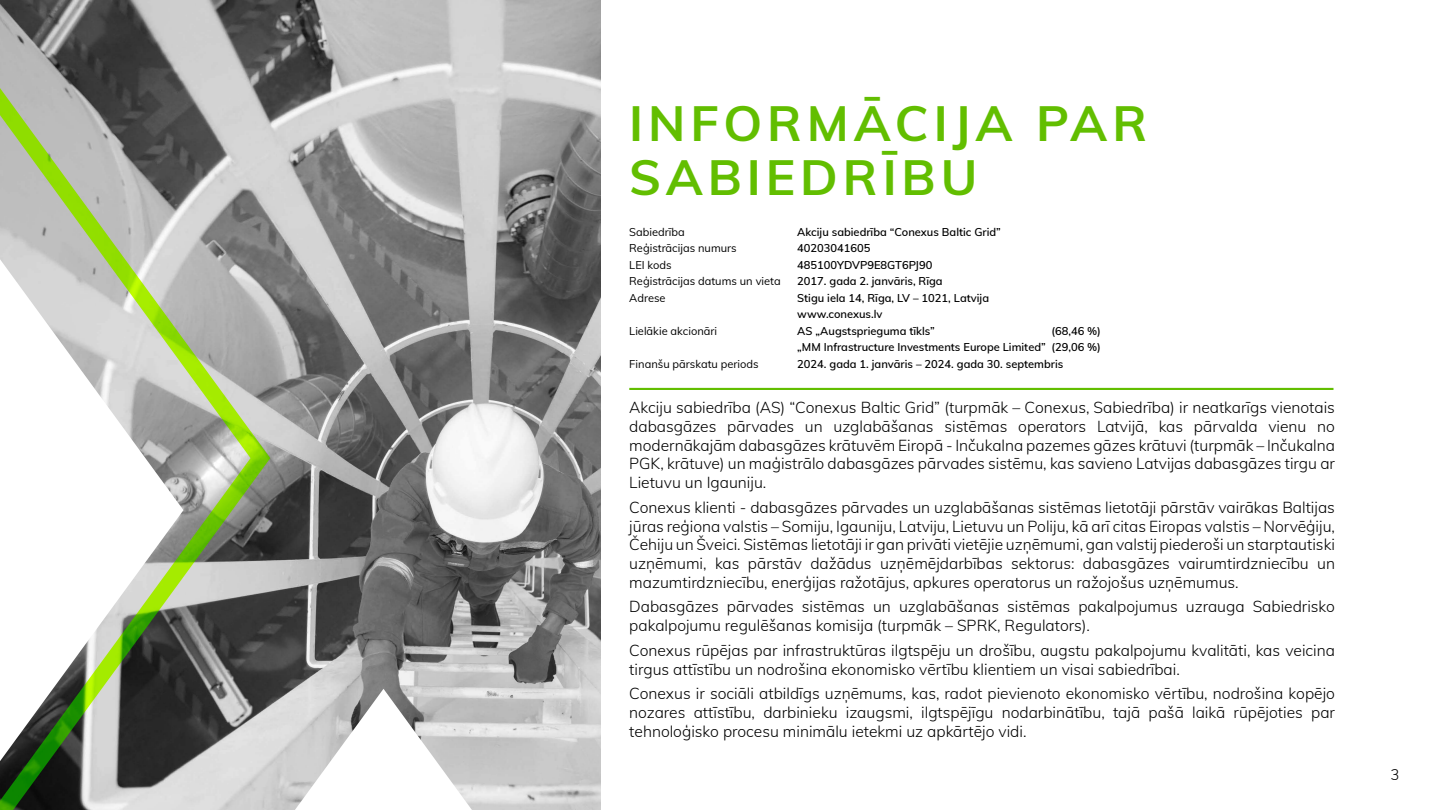
<style>
.page{position:relative;width:1440px;height:810px;background:#fff}
.page>*{position:absolute;margin:0;border:0;box-sizing:border-box;transform-origin:0 0}
._2_Virsraksts_Nodala{font:700 49.5px/54px "Mulish";letter-spacing:.1em;color:#62be00}
._1_Body_text_1{font:300 15.6px/18.8px "Mulish";color:#000;text-align:justify}
.t1{font:300 15px "Mulish";color:#000}
._7_Amats{font:11.1px "Mulish";color:#000}
</style>
<div class="page">
<hr style="left:629px;top:388px;width:705px;height:2px;background:#62be00">
<img style="left:270px;top:0;width:331px;height:810px">
<svg style="left:295px;top:689px;width:177px;height:121px"></svg>
<svg style="left:0;top:0;width:270px;height:810px"></svg>
<p class="_2_Virsraksts_Nodala" style="left:629px;top:93px;width:519px">INFORMĀCIJA PAR<br>SABIEDRĪBU</p>
<p class="_7_Amats" style="left:629px;top:223px;width:57px">Sabiedrība</p>
<p class="_7_Amats" style="left:797px;top:223px;width:205px">Akciju sabiedrība “Conexus Baltic Grid”</p>
<p class="_7_Amats" style="left:629px;top:240px;width:109px">Reģistrācijas numurs</p>
<p class="_7_Amats" style="left:797px;top:240px;width:75px">40203041605</p>
<p class="_7_Amats" style="left:629px;top:256px;width:44px">LEI kods</p>
<p class="_7_Amats" style="left:797px;top:256px;width:137px">485100YDVP9E8GT6PJ90</p>
<p class="_7_Amats" style="left:629px;top:273px;width:153px">Reģistrācijas datums un vieta</p>
<p class="_7_Amats" style="left:797px;top:273px;width:147px">2017. gada 2. janvāris, Rīga</p>
<p class="_7_Amats" style="left:629px;top:289px;width:38px">Adrese</p>
<p class="_7_Amats" style="left:797px;top:289px;width:193px">Stigu iela 14, Rīga, LV – 1021, Latvija</p>
<p class="_7_Amats" style="left:797px;top:306px;width:87px">www.conexus.lv</p>
<p class="_7_Amats" style="left:629px;top:322px;width:89px">Lielākie akcionāri</p>
<p class="_7_Amats" style="left:797px;top:322px;width:139px">AS „Augstsprieguma tīkls”</p>
<p class="_7_Amats" style="left:1052px;top:322px;width:51px">(68,46 %)</p>
<p class="_7_Amats" style="left:797px;top:339px;width:305px">„MM Infrastructure Investments Europe Limited” (29,06 %)</p>
<p class="_7_Amats" style="left:629px;top:355px;width:131px">Finanšu pārskatu periods</p>
<p class="_7_Amats" style="left:797px;top:355px;width:268px">2024. gada 1. janvāris – 2024. gada 30. septembris</p>
<p class="_1_Body_text_1" style="left:629px;top:398px;width:707px">Akciju sabiedrība (AS) “Conexus Baltic Grid” (turpmāk – Conexus, Sabiedrība) ir neatkarīgs vienotais dabasgāzes pārvades un uzglabāšanas sistēmas operators Latvijā, kas pārvalda vienu no modernākajām dabasgāzes krātuvēm Eiropā - Inčukalna pazemes gāzes krātuvi (turpmāk – Inčukalna PGK, krātuve) un maģistrālo dabasgāzes pārvades sistēmu, kas savieno Latvijas dabasgāzes tirgu ar Lietuvu un Igauniju.</p>
<p class="_1_Body_text_1" style="left:629px;top:497px;width:707px">Conexus klienti - dabasgāzes pārvades un uzglabāšanas sistēmas lietotāji pārstāv vairākas Baltijas jūras reģiona valstis – Somiju, Igauniju, Latviju, Lietuvu un Poliju, kā arī citas Eiropas valstis – Norvēģiju, Čehiju un Šveici. Sistēmas lietotāji ir gan privāti vietējie uzņēmumi, gan valstij piederoši un starptautiski uzņēmumi, kas pārstāv dažādus uzņēmējdarbības sektorus: dabasgāzes vairumtirdzniecību un mazumtirdzniecību, enerģijas ražotājus, apkures operatorus un ražojošus uzņēmumus.</p>
<p class="_1_Body_text_1" style="left:629px;top:597px;width:707px">Dabasgāzes pārvades sistēmas un uzglabāšanas sistēmas pakalpojumus uzrauga Sabiedrisko pakalpojumu regulēšanas komisija (turpmāk – SPRK, Regulators).</p>
<p class="_1_Body_text_1" style="left:629px;top:640px;width:707px">Conexus rūpējas par infrastruktūras ilgtspēju un drošību, augstu pakalpojumu kvalitāti, kas veicina tirgus attīstību un nodrošina ekonomisko vērtību klientiem un visai sabiedrībai.</p>
<p class="_1_Body_text_1" style="left:629px;top:684px;width:707px">Conexus ir sociāli atbildīgs uzņēmums, kas, radot pievienoto ekonomisko vērtību, nodrošina kopējo nozares attīstību, darbinieku izaugsmi, ilgtspējīgu nodarbinātību, tajā pašā laikā rūpējoties par tehnoloģisko procesu minimālu ietekmi uz apkārtējo vidi.</p>
<p class="t1" style="left:1391px;top:764px;width:10px">3</p>
</div>
